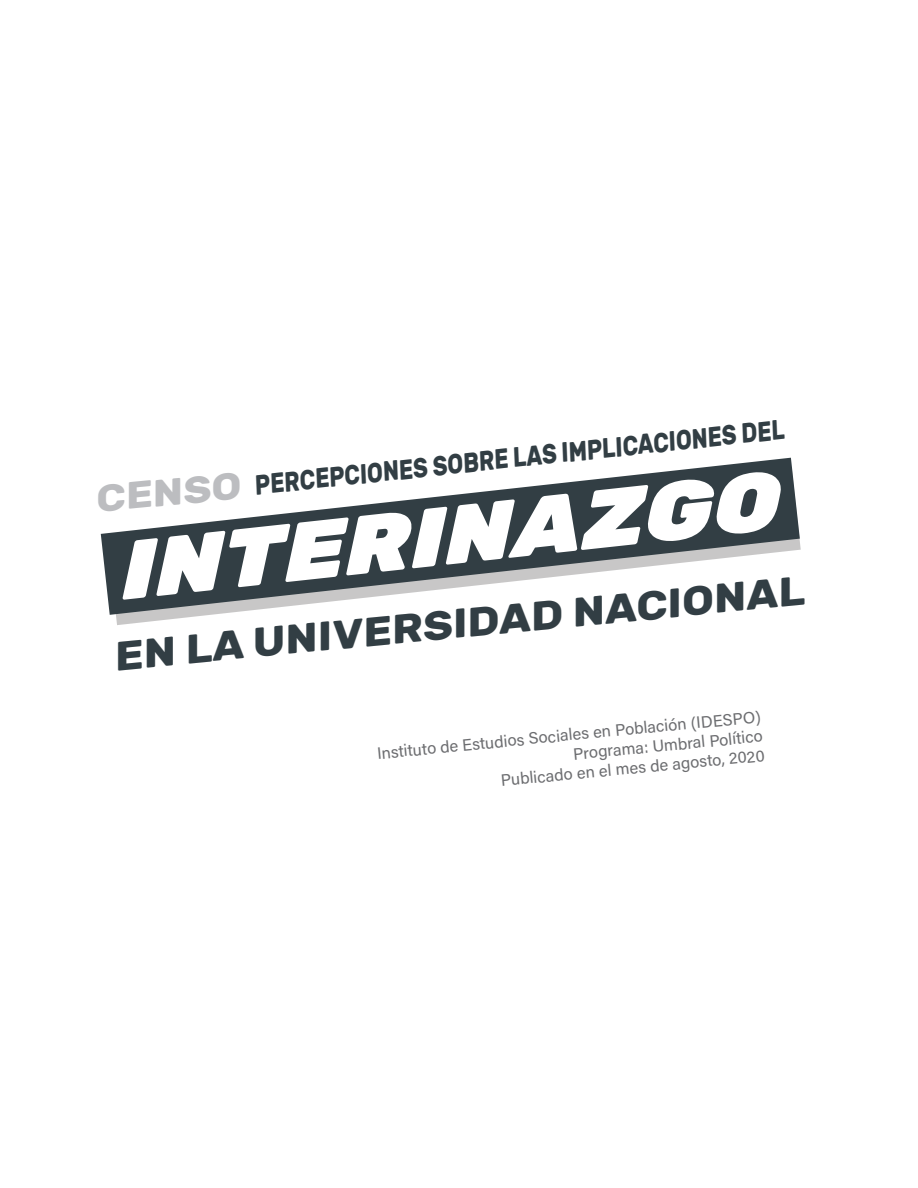
<style>
.page{position:relative;width:918px;height:1188px;background:#fff}
.page>*{position:absolute;margin:0;border:0;box-sizing:border-box;transform-origin:0 0}
.t1{font:italic 900 82.5px "Rubik";color:#fff;scale:1.1 1}
.t2{font:700 40.65px "Rubik";color:#323e44;scale:1.1 1}
.t3{font:700 37.65px "Rubik";color:#bcbdc0;scale:1.12 1}
.t4{font:700 27.75px "Rubik";color:#323e44;scale:.8 1}
.t5{font:16.5px "Acumin Variable Concept";color:#6c6d70}
</style>
<div class="page">
<svg style="left:116px;top:545px;width:685px;height:80px"></svg>
<svg style="left:101px;top:458px;width:699px;height:157px;fill:#323e44"></svg>
<p class="t4" style="left:253px;top:469px;width:667px;rotate:-6deg">PERCEPCIONES SOBRE LAS IMPLICACIONES DEL</p>
<p class="t1" style="left:115px;top:522px;width:604px;rotate:-6deg">INTERINAZGO</p>
<p class="t3" style="left:93px;top:477px;width:132px;rotate:-6deg">CENSO</p>
<p class="t2" style="left:112px;top:636px;width:632px;rotate:-6deg">EN LA UNIVERSIDAD NACIONAL</p>
<p class="t5" style="left:376px;top:740px;width:386px;rotate:-5deg">Instituto de Estudios Sociales en Población (IDESPO)</p>
<p class="t5" style="left:572px;top:742px;width:191px;rotate:-5deg">Programa: Umbral Político</p>
<p class="t5" style="left:500px;top:768px;width:266px;rotate:-5deg">Publicado en el mes de agosto, 2020</p>
</div>
